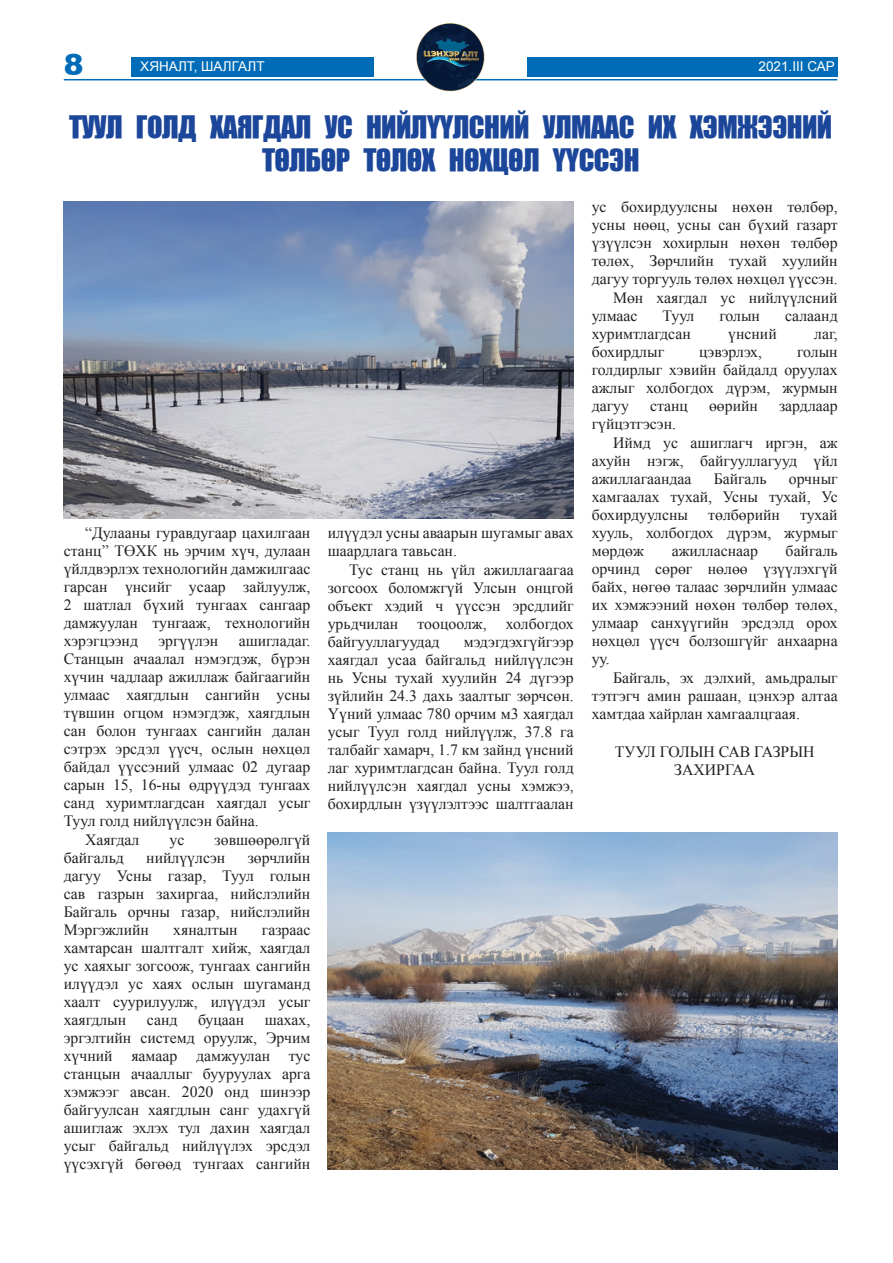
<style>
.page{position:relative;width:893px;height:1263px;background:#fff}
.page>*{position:absolute;margin:0;border:0;box-sizing:border-box;transform-origin:0 0}
.t1{font:900 29.7px "Mogul Arial";color:#006cb7}
.jijjg_garchig{font:28.5px/32.7px "Mogul Impact";letter-spacing:-.02em;color:#1b4699;text-align:center}
.text{font:15.75px/18px "Mogul Times New Roman";color:#231f20;text-align:justify}
.t2{font:13.5px "Arial";color:#fff}
</style>
<div class="page">
<hr style="left:64px;top:79px;width:773px;height:1px;background:#006cb7">
<div style="left:527px;top:58px;width:310px;height:19px;background:#006cb7"></div>
<div style="left:131px;top:58px;width:242px;height:19px;background:#006cb7"></div>
<img style="left:414px;top:23px;width:73px;height:69px">
<img style="left:64px;top:202px;width:510px;height:316px">
<img style="left:328px;top:833px;width:510px;height:336px">
<h1 class="t1" style="left:64px;top:48px;width:21px">8</h1>
<p class="t2" style="left:140px;top:57px;width:126px">ХЯНАЛТ, ШАЛГАЛТ</p>
<p class="t2" style="left:758px;top:57px;width:78px">2021.III САР</p>
<p class="jijjg_garchig" style="left:69px;top:111px;width:765px">ТУУЛ ГОЛД ХАЯГДАЛ УС НИЙЛҮҮЛСНИЙ УЛМААС ИХ ХЭМЖЭЭНИЙ<br>ТӨЛБӨР ТӨЛӨХ НӨХЦӨЛ ҮҮССЭН</p>
<p class="text" style="left:64px;top:523px;width:248px;text-indent:21px">“Дулааны гуравдугаар цахилгаан станц” ТӨХК нь эрчим хүч, дулаан үйлдвэрлэх технологийн дамжилгаас гарсан үнсийг усаар зайлуулж, 2 шатлал бүхий тунгаах сангаар дамжуулан тунгааж, технологийн хэрэгцээнд</p>
<p class="text" style="left:64px;top:631px;width:248px;text-indent:175px">ашигладаг.<br>Станцын ачаалал нэмэгдэж, бүрэн хүчин чадлаар ажиллаж байгаагийн улмаас хаягдлын сангийн усны түвшин огцом нэмэгдэж, хаягдлын сан болон тунгаах сангийн далан сэтрэх эрсдэл үүсч, ослын нөхцөл байдал үүссэний улмаас 02 дугаар сарын 15, 16-ны өдрүүдэд тунгаах санд хуримтлагдсан хаягдал усыг Туул голд нийлүүлсэн байна.</p>
<p class="text" style="left:85px;top:830px;width:56px">Хаягдал</p>
<p class="text" style="left:170px;top:830px;width:16px">ус</p>
<p class="text" style="left:215px;top:830px;width:97px">зөвшөөрөлгүй</p>
<p class="text" style="left:64px;top:848px;width:62px">байгальд</p>
<p class="text" style="left:146px;top:848px;width:81px">нийлүүлсэн</p>
<p class="text" style="left:158px;top:631px;width:61px">эргүүлэн</p>
<p class="text" style="left:64px;top:848px;width:248px;text-indent:184px">зөрчлийн дагуу Усны газар, Туул голын сав газрын захиргаа, нийслэлийн Байгаль орчны газар, нийслэлийн Мэргэжлийн</p>
<p class="text" style="left:64px;top:920px;width:248px;text-indent:198px">газраас хамтарсан шалтгалт хийж, хаягдал ус хаяхыг зогсоож, тунгаах сангийн илүүдэл ус хаях ослын шугаманд хаалт суурилуулж, илүүдэл усыг хаягдлын</p>
<p class="text" style="left:173px;top:920px;width:66px">хяналтын</p>
<p class="text" style="left:147px;top:1010px;width:32px">санд</p>
<p class="text" style="left:198px;top:1010px;width:48px">буцаан</p>
<p class="text" style="left:64px;top:1010px;width:248px;text-indent:201px">шахах, эргэлтийн системд оруулж, Эрчим хүчний яамаар дамжуулан тус станцын ачааллыг бууруулах арга хэмжээг авсан. 2020 онд шинээр байгуулсан хаягдлын санг удахгүй ашиглаж эхлэх тул дахин хаягдал усыг байгальд нийлүүлэх эрсдэл үүсэхгүй бөгөөд тунгаах сангийн</p>
<p class="text" style="left:328px;top:523px;width:247px">илүүдэл усны аваарын шугамыг авах шаардлага тавьсан.</p>
<p class="text" style="left:328px;top:560px;width:247px;text-indent:21px">Тус станц нь үйл ажиллагаагаа зогсоох боломжгүй Улсын онцгой объект хэдий ч үүссэн эрсдлийг урьдчилан тооцоолж, холбогдох байгууллагуудад</p>
<p class="text" style="left:328px;top:632px;width:247px;text-indent:136px">мэдэгдэхгүйгээр хаягдал усаа байгальд нийлүүлсэн нь Усны тухай хуулийн 24 дүгээр зүйлийн 24.3 дахь заалтыг зөрчсөн.<br>Үүний улмаас 780 орчим м3 хаягдал усыг Туул голд нийлүүлж, 37.8 га талбайг хамарч, 1.7 км зайнд үнсний лаг хуримтлагдсан байна. Туул голд нийлүүлсэн хаягдал усны хэмжээ, бохирдлын үзүүлэлтээс шалтгаалан</p>
<p class="text" style="left:592px;top:198px;width:247px">ус бохирдуулсны нөхөн төлбөр, усны нөөц, усны сан бүхий газарт үзүүлсэн хохирлын нөхөн төлбөр төлөх, Зөрчлийн тухай хуулийн дагуу торгууль төлөх нөхцөл үүссэн.</p>
<p class="text" style="left:592px;top:289px;width:247px;text-indent:21px">Мөн хаягдал ус нийлүүлсний улмаас</p>
<p class="text" style="left:663px;top:307px;width:33px">Туул</p>
<p class="text" style="left:719px;top:307px;width:42px">голын</p>
<p class="text" style="left:785px;top:307px;width:54px">салаанд</p>
<p class="text" style="left:592px;top:325px;width:101px">хуримтлагдсан</p>
<p class="text" style="left:728px;top:325px;width:50px">үнсний</p>
<p class="text" style="left:814px;top:325px;width:25px">лаг,</p>
<p class="text" style="left:592px;top:343px;width:74px">бохирдлыг</p>
<p class="text" style="left:699px;top:343px;width:64px">цэвэрлэх,</p>
<p class="text" style="left:592px;top:343px;width:247px;text-indent:205px">голын голдирлыг хэвийн байдалд оруулах ажлыг холбогдох дүрэм, журмын дагуу</p>
<p class="text" style="left:650px;top:397px;width:39px">станц</p>
<p class="text" style="left:709px;top:397px;width:50px">өөрийн</p>
<p class="text" style="left:779px;top:397px;width:60px">зардлаар</p>
<p class="text" style="left:592px;top:415px;width:86px">гүйцэтгэсэн.</p>
<p class="text" style="left:592px;top:434px;width:247px;text-indent:21px">Иймд ус ашиглагч иргэн, аж ахуйн нэгж, байгууллагууд үйл ажиллагаандаа</p>
<p class="text" style="left:714px;top:470px;width:55px">Байгаль</p>
<p class="text" style="left:592px;top:470px;width:247px;text-indent:197px">орчныг хамгаалах тухай, Усны тухай, Ус бохирдуулсны</p>
<p class="text" style="left:708px;top:506px;width:73px">төлбөрийн</p>
<p class="text" style="left:592px;top:506px;width:247px;text-indent:208px">тухай хууль, холбогдох дүрэм, журмыг мөрдөж</p>
<p class="text" style="left:592px;top:542px;width:247px;text-indent:194px">байгаль орчинд сөрөг нөлөө үзүүлэхгүй байх, нөгөө талаас зөрчлийн улмаас их хэмжээний нөхөн төлбөр төлөх, улмаар санхүүгийн эрсдэлд орох нөхцөл үүсч болзошгүйг анхаарна уу.</p>
<p class="text" style="left:592px;top:668px;width:247px;text-indent:21px">Байгаль, эх дэлхий, амьдралыг тэтгэгч амин рашаан, цэнхэр алтаа хамтдаа хайрлан хамгаалцгаая.</p>
<p class="text" style="left:615px;top:742px;width:201px;text-align:center">ТУУЛ ГОЛЫН САВ ГАЗРЫН<br>ЗАХИРГАА</p>
<p class="text" style="left:672px;top:542px;width:88px">ажилласнаар</p>
</div>
